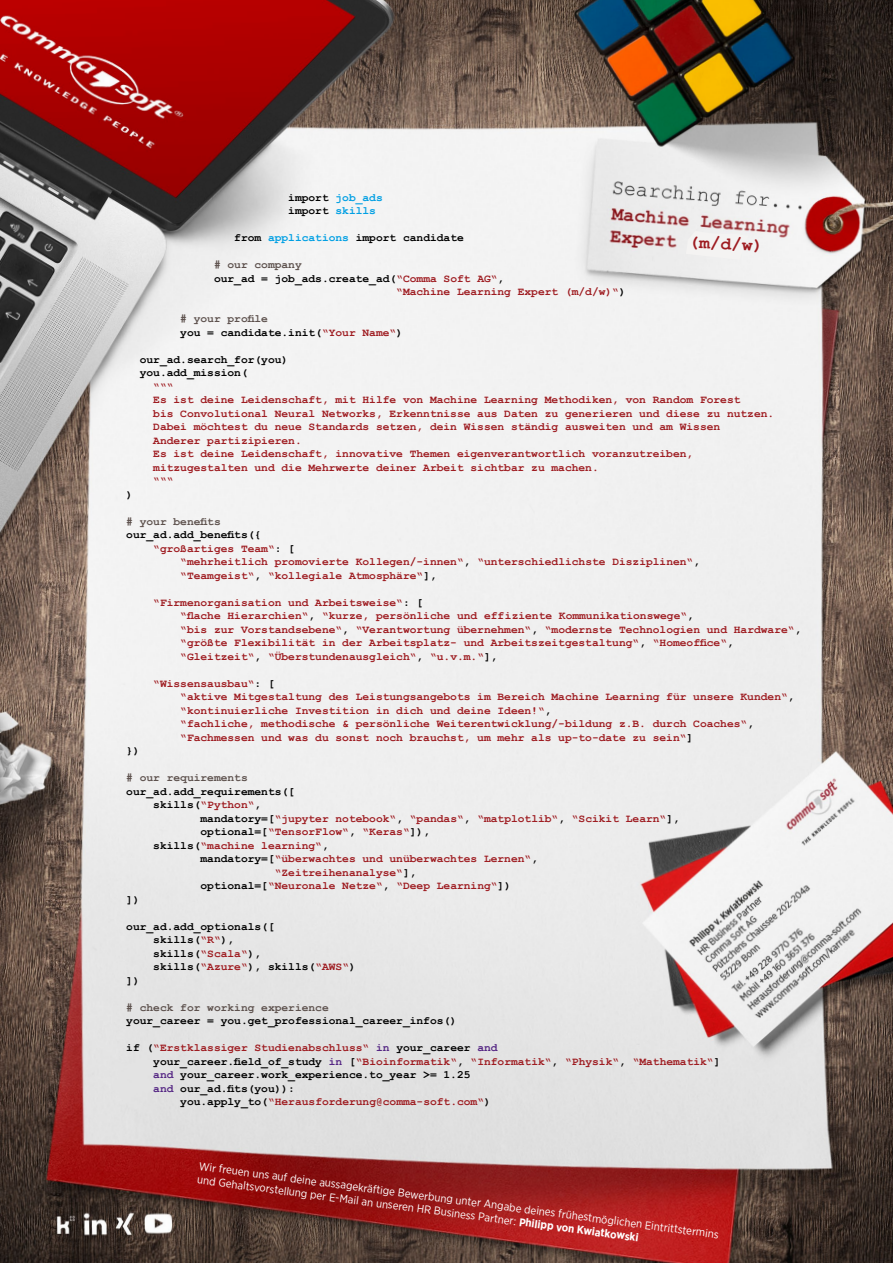
<style>
.page{position:relative;width:893px;height:1263px;background:#fff}
.page>*{position:absolute;margin:0;border:0;box-sizing:border-box;transform-origin:0 0}
.t1{font:700 17.7px "Courier New";color:#9e1c21}
.t2{font:700 11.25px/13.5px "Courier New";color:#9e1c21}
.t3{font:700 11.25px/13.5px "Courier New";color:#000}
.t4{font:11.25px/12.5px "Gotham Narrow";color:#fff}
.t5{font:700 11.25px "Courier New";color:#5d514d}
.t6{font:700 11.25px/13.5px "Courier New";color:#009fe3}
.s1{color:#000}
.s2{color:#009fe3}
.s3{color:#9e1c21}
.s4{color:#5d514d}
.s5{color:#542583}
.s6{font-weight:700}
</style>
<div class="page">
<img style="left:0;top:0;width:893px;height:1263px">
<div style="left:686px;top:231px;width:62px;height:29px;background:#f4f3f2"></div>
<p class="t6" style="left:288px;top:190px;width:96px"><span class="s1">import</span> job_ads <span class="s1">import</span> skills</p>
<p class="t3" style="left:234px;top:230px;width:231px">from <span class="s2">applications</span> import candidate</p>
<p class="t5" style="left:214px;top:258px;width:89px"># our company</p>
<p class="t3" style="left:214px;top:271px;width:292px">our_ad = job_ads.create_ad(<span class="s3">“Comma Soft AG“</span>,</p>
<p class="t2" style="left:396px;top:284px;width:231px">“Machine Learning Expert (m/d/w)“<span class="s1">)</span></p>
<p class="t3" style="left:180px;top:311px;width:224px"><span class="s4"># your profile<br></span>you = candidate.init(<span class="s3">“Your Name“</span>)</p>
<p class="t3" style="left:140px;top:352px;width:150px">our_ad.search_for(you) you.add_mission(</p>
<p class="t2" style="left:153px;top:379px;width:622px">“““<br>Es ist deine Leidenschaft, mit Hilfe von Machine Learning Methodiken, von Random Forest<br>bis Convolutional Neural Networks, Erkenntnisse aus Daten zu generieren und diese zu nutzen.<br>Dabei möchtest du neue Standards setzen, dein Wissen ständig ausweiten und am Wissen<br>Anderer partizipieren.<br>Es ist deine Leidenschaft, innovative Themen eigenverantwortlich voranzutreiben, mitzugestalten und die Mehrwerte deiner Arbeit sichtbar zu machen.<br>“““</p>
<h1 class="t1" style="left:689px;top:230px;width:76px;rotate:3deg">(m/d/w)</h1>
<p class="t3" style="left:126px;top:487px;width:8px">)</p>
<p class="t5" style="left:126px;top:514px;width:96px"># your benefits</p>
<p class="t3" style="left:126px;top:527px;width:137px">our_ad.add_benefits({</p>
<p class="t2" style="left:153px;top:541px;width:143px">“großartiges Team“<span class="s1">: [</span></p>
<p class="t2" style="left:180px;top:554px;width:521px">“mehrheitlich promovierte Kollegen/-innen“<span class="s1">,</span> “unterschiedlichste Disziplinen“<span class="s1">,</span></p>
<p class="t2" style="left:180px;top:568px;width:258px">“Teamgeist“<span class="s1">,</span> “kollegiale Atmosphäre“<span class="s1">],</span></p>
<p class="t2" style="left:180px;top:595px;width:623px;text-indent:-27px">“Firmenorganisation und Arbeitsweise“<span class="s1">: [<br></span>“flache Hierarchien“<span class="s1">,</span> “kurze, persönliche und effiziente Kommunikationswege“<span class="s1">,<br></span>“bis zur Vorstandsebene“<span class="s1">,</span> “Verantwortung übernehmen“<span class="s1">,</span> “modernste Technologien und Hardware“<span class="s1">, </span>“größte Flexibilität in der Arbeitsplatz- und Arbeitszeitgestaltung“<span class="s1">,</span> “Homeoffice“<span class="s1">, </span>“Gleitzeit“<span class="s1">,</span> “Überstundenausgleich“<span class="s1">,</span> “u.v.m.“<span class="s1">],</span></p>
<p class="t2" style="left:180px;top:676px;width:616px;text-indent:-27px">“Wissensausbau“<span class="s1">: [<br></span>“aktive Mitgestaltung des Leistungsangebots im Bereich Machine Learning für unsere Kunden“<span class="s1">, </span>“kontinuierliche Investition in dich und deine Ideen!“<span class="s1">,<br></span>“fachliche, methodische &amp; persönliche Weiterentwicklung/-bildung z.B. durch Coaches“<span class="s1">, </span>“Fachmessen und was du sonst noch brauchst, um mehr als up-to-date zu sein“<span class="s1">]</span></p>
<p class="t3" style="left:126px;top:743px;width:15px">})</p>
<p class="t5" style="left:126px;top:771px;width:123px"># our requirements</p>
<p class="t3" style="left:126px;top:784px;width:170px">our_ad.add_requirements([</p>
<p class="t3" style="left:153px;top:797px;width:110px">skills(<span class="s3">“Python“</span>,</p>
<p class="t2" style="left:201px;top:811px;width:481px"><span class="s1">mandatory=[</span>“jupyter notebook“<span class="s1">,</span> “pandas“<span class="s1">,</span> “matplotlib“<span class="s1">,</span> “Scikit Learn“<span class="s1">],</span></p>
<p class="t2" style="left:201px;top:824px;width:231px"><span class="s1">optional=[</span>“TensorFlow“<span class="s1">,</span> “Keras“<span class="s1">]),</span></p>
<p class="t2" style="left:153px;top:838px;width:177px"><span class="s1">skills(</span>“machine learning“<span class="s1">,</span></p>
<p class="t2" style="left:201px;top:851px;width:339px"><span class="s1">mandatory=[</span>“überwachtes und unüberwachtes Lernen“<span class="s1">,</span></p>
<p class="t2" style="left:275px;top:865px;width:143px">“Zeitreihenanalyse“<span class="s1">],</span></p>
<p class="t2" style="left:201px;top:878px;width:312px"><span class="s1">optional=[</span>“Neuronale Netze“<span class="s1">,</span> “Deep Learning“<span class="s1">])</span></p>
<p class="t3" style="left:126px;top:892px;width:15px">])</p>
<p class="t3" style="left:126px;top:919px;width:150px">our_ad.add_optionals([</p>
<p class="t3" style="left:153px;top:932px;width:83px">skills(<span class="s3">“R“</span>),</p>
<p class="t3" style="left:153px;top:946px;width:110px">skills(<span class="s3">“Scala“</span>),</p>
<p class="t3" style="left:153px;top:959px;width:204px">skills(<span class="s3">“Azure“</span>), skills(<span class="s3">“AWS“</span>)</p>
<p class="t3" style="left:126px;top:973px;width:15px">])</p>
<p class="t5" style="left:126px;top:1000px;width:204px"># check for working experience</p>
<p class="t3" style="left:126px;top:1013px;width:332px">your_career = you.get_professional_career_infos()</p>
<p class="t2" style="left:126px;top:1040px;width:373px"><span class="s1">if (</span>“Erstklassiger Studienabschluss“ <span class="s5">in</span> <span class="s1">your_career</span> <span class="s5">and</span></p>
<p class="t2" style="left:153px;top:1054px;width:569px"><span class="s1">your_career.field_of_study</span> <span class="s5">in</span> <span class="s1">[</span>“Bioinformatik“<span class="s1">,</span> “Informatik“<span class="s1">,</span> “Physik“<span class="s1">,</span> “Mathematik“<span class="s1">]</span></p>
<p class="t3" style="left:153px;top:1067px;width:319px"><span class="s5">and</span> your_career.work_experience.to_year &gt;= 1.25</p>
<p class="t3" style="left:153px;top:1081px;width:143px"><span class="s5">and</span> our_ad.fits(you)):</p>
<p class="t2" style="left:180px;top:1094px;width:312px"><span class="s1">you.apply_to(</span>“Herausforderung@comma-soft.com“<span class="s1">)</span></p>
<p class="t4" style="left:199px;top:1162px;width:526px;rotate:7deg">Wir freuen uns auf deine aussagekräftige Bewerbung unter Angabe deines frühestmöglichen Eintrittstermins und Gehaltsvorstellung per E-Mail an unseren HR Business Partner: <span class="s6">Philipp von Kwiatkowski</span></p>
</div>
